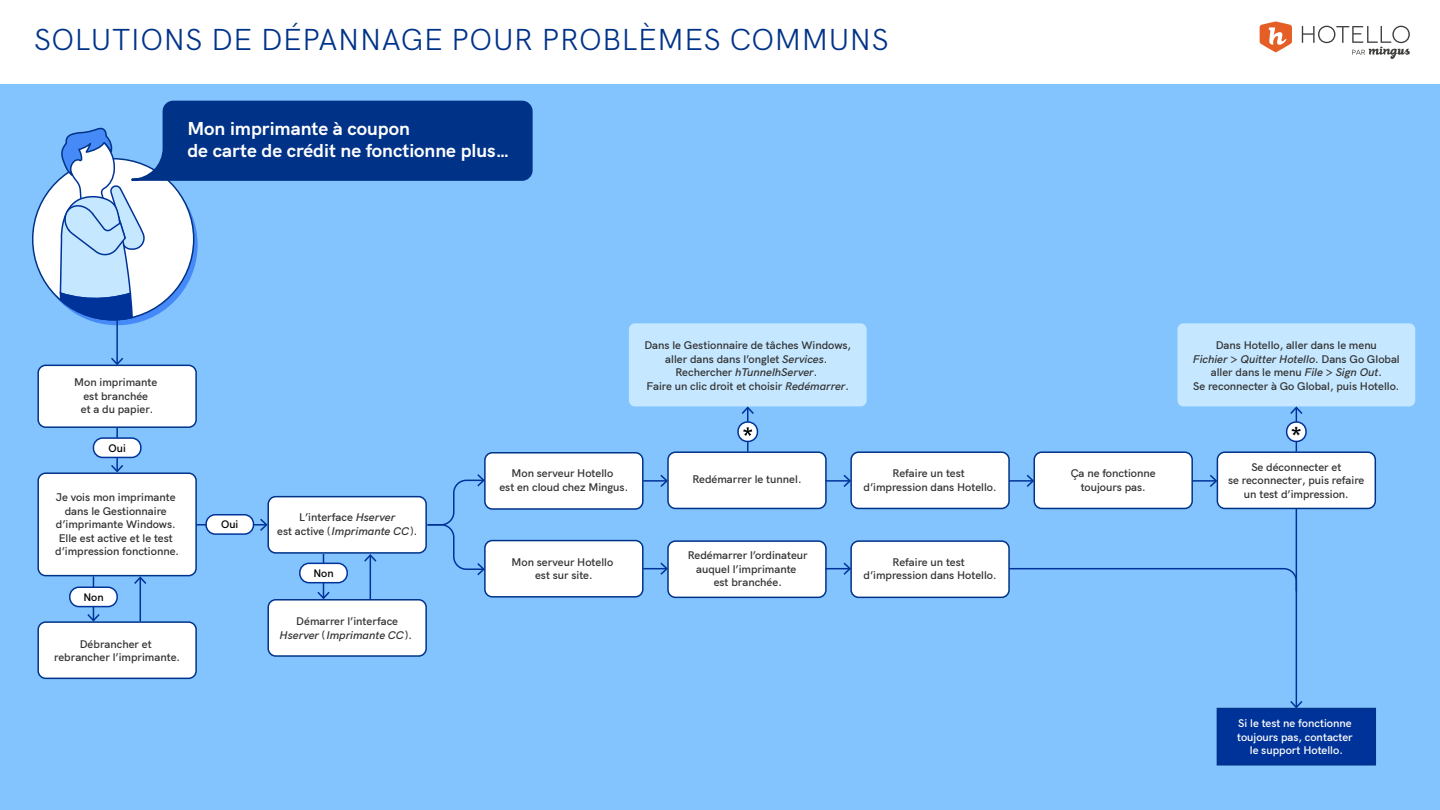
<style>
.page{position:relative;width:1440px;height:810px;background:#83c4ff}
.page>*{position:absolute;margin:0;border:0;box-sizing:border-box;transform-origin:0 0}
.t1{font:30px "JFC Hanken Grotesk";letter-spacing:.02em;color:#038}
.t2{font:500 30px "JFC Hanken Grotesk";color:#000}
.t3{font:700 18.98px/22.7px "JFC Hanken Grotesk";color:#fff}
.t4{font:600 11.25px/13.5px "JFC Hanken Grotesk";color:#333;text-align:center}
.t5{font:600 11.25px/13.5px "JFC Hanken Grotesk";color:#fff;text-align:center}
.t6{font:600 11.02px "JFC Hanken Grotesk";color:#000}
.s1{font-size:18.83px}
.s2{font-style:italic}
</style>
<div class="page">
<div style="left:0;top:0;width:1440px;height:83px;background:#fff"></div>
<svg style="left:1260px;top:21px;width:32px;height:31px"></svg>
<svg style="left:1302px;top:26px;width:108px;height:33px"></svg>
<div style="left:38px;top:365px;width:158px;height:62px;background:#fff;border-radius:8px"></div>
<div style="left:37px;top:365px;width:160px;height:63px;border:2px solid #038;border-radius:8px"></div>
<div style="left:38px;top:473px;width:158px;height:103px;background:#fff;border-radius:8px"></div>
<div style="left:37px;top:472px;width:160px;height:104px;border:2px solid #038;border-radius:8px"></div>
<div style="left:38px;top:622px;width:158px;height:56px;background:#fff;border-radius:8px"></div>
<div style="left:37px;top:621px;width:160px;height:58px;border:2px solid #038;border-radius:8px"></div>
<div style="left:268px;top:497px;width:158px;height:56px;background:#fff;border-radius:8px"></div>
<div style="left:267px;top:496px;width:160px;height:58px;border:2px solid #038;border-radius:8px"></div>
<div style="left:485px;top:453px;width:158px;height:56px;background:#fff;border-radius:8px"></div>
<div style="left:484px;top:452px;width:160px;height:58px;border:2px solid #038;border-radius:8px"></div>
<hr style="left:196px;top:524px;width:70px;height:2px;background:#039">
<svg style="left:260px;top:519px;width:8px;height:12px"></svg>
<div style="left:668px;top:452px;width:158px;height:56px;background:#fff;border-radius:8px"></div>
<div style="left:667px;top:451px;width:160px;height:58px;border:2px solid #038;border-radius:8px"></div>
<div style="left:851px;top:452px;width:158px;height:56px;background:#fff;border-radius:8px"></div>
<div style="left:850px;top:451px;width:160px;height:58px;border:2px solid #038;border-radius:8px"></div>
<div style="left:629px;top:323px;width:238px;height:83px;background:#c5e7ff;border-radius:6px"></div>
<div style="left:1034px;top:452px;width:158px;height:56px;background:#fff;border-radius:8px"></div>
<div style="left:1034px;top:451px;width:159px;height:58px;border:2px solid #038;border-radius:8px"></div>
<div style="left:1217px;top:452px;width:158px;height:56px;background:#fff;border-radius:8px"></div>
<div style="left:1217px;top:451px;width:159px;height:58px;border:2px solid #038;border-radius:8px"></div>
<hr style="left:643px;top:480px;width:23px;height:2px;background:#039">
<svg style="left:660px;top:475px;width:8px;height:12px"></svg>
<hr style="left:825px;top:480px;width:25px;height:2px;background:#039">
<svg style="left:844px;top:475px;width:7px;height:12px"></svg>
<hr style="left:1009px;top:480px;width:24px;height:2px;background:#039">
<svg style="left:1027px;top:475px;width:7px;height:12px"></svg>
<hr style="left:1192px;top:480px;width:24px;height:2px;background:#039">
<svg style="left:1210px;top:475px;width:7px;height:12px"></svg>
<hr style="left:93px;top:576px;width:1px;height:44px;background:#039">
<svg style="left:87px;top:614px;width:13px;height:8px"></svg>
<hr style="left:140px;top:578px;width:1px;height:44px;background:#039">
<svg style="left:134px;top:576px;width:12px;height:8px"></svg>
<hr style="left:1296px;top:508px;width:1px;height:199px;background:#039">
<svg style="left:1290px;top:701px;width:12px;height:7px"></svg>
<div style="left:1217px;top:708px;width:159px;height:58px;background:#039;border:2px solid #038"></div>
<div style="left:485px;top:541px;width:158px;height:56px;background:#fff;border-radius:8px"></div>
<div style="left:484px;top:540px;width:160px;height:58px;border:2px solid #038;border-radius:8px"></div>
<div style="left:668px;top:541px;width:158px;height:56px;background:#fff;border-radius:8px"></div>
<div style="left:667px;top:540px;width:160px;height:58px;border:2px solid #038;border-radius:8px"></div>
<div style="left:851px;top:541px;width:158px;height:56px;background:#fff;border-radius:8px"></div>
<div style="left:850px;top:540px;width:160px;height:58px;border:2px solid #038;border-radius:8px"></div>
<svg style="left:643px;top:563px;width:25px;height:12px"></svg>
<svg style="left:825px;top:563px;width:26px;height:12px"></svg>
<svg style="left:1008px;top:567px;width:290px;height:26px"></svg>
<svg style="left:426px;top:474px;width:59px;height:101px"></svg>
<div style="left:70px;top:587px;width:47px;height:20px;background:#fff;border-radius:9px"></div>
<div style="left:69px;top:587px;width:49px;height:20px;border:2px solid #039;border-radius:9px"></div>
<hr style="left:116px;top:427px;width:2px;height:44px;background:#039">
<svg style="left:111px;top:465px;width:12px;height:7px"></svg>
<hr style="left:116px;top:320px;width:2px;height:44px;background:#039">
<svg style="left:111px;top:358px;width:12px;height:7px"></svg>
<div style="left:93px;top:438px;width:48px;height:19px;background:#fff;border-radius:9px"></div>
<div style="left:93px;top:437px;width:49px;height:21px;border:2px solid #039;border-radius:9px"></div>
<div style="left:268px;top:600px;width:158px;height:56px;background:#fff;border-radius:8px"></div>
<div style="left:267px;top:599px;width:160px;height:58px;border:2px solid #038;border-radius:8px"></div>
<hr style="left:323px;top:554px;width:1px;height:44px;background:#039">
<svg style="left:317px;top:592px;width:13px;height:7px"></svg>
<hr style="left:370px;top:556px;width:1px;height:43px;background:#039">
<svg style="left:364px;top:554px;width:12px;height:8px"></svg>
<div style="left:300px;top:563px;width:47px;height:20px;background:#fff;border-radius:9px"></div>
<div style="left:299px;top:563px;width:49px;height:20px;border:2px solid #039;border-radius:9px"></div>
<div style="left:206px;top:515px;width:47px;height:19px;background:#fff;border-radius:9px"></div>
<div style="left:205px;top:514px;width:49px;height:21px;border:2px solid #039;border-radius:9px"></div>
<hr style="left:747px;top:408px;width:2px;height:44px;background:#039">
<svg style="left:742px;top:406px;width:12px;height:8px"></svg>
<div style="left:738px;top:422px;width:19px;height:19px;background:#fff;border-radius:9px"></div>
<div style="left:737px;top:421px;width:21px;height:21px;border:2px solid #039;border-radius:9px"></div>
<svg style="left:743px;top:427px;width:9px;height:9px"></svg>
<div style="left:1177px;top:323px;width:238px;height:83px;background:#c5e7ff;border-radius:6px"></div>
<hr style="left:1296px;top:408px;width:1px;height:44px;background:#039">
<svg style="left:1290px;top:406px;width:12px;height:8px"></svg>
<div style="left:1287px;top:422px;width:19px;height:19px;background:#fff;border-radius:9px"></div>
<div style="left:1286px;top:421px;width:21px;height:21px;border:2px solid #039;border-radius:9px"></div>
<div style="left:33px;top:159px;width:161px;height:161px;background:#fff;border-radius:50%"></div>
<svg style="left:60px;top:100px;width:473px;height:222px"></svg>
<h1 class="t1" style="left:34px;top:16px;width:856px">SOLUTIONS DE DÉPANNAGE POUR PROBLÈMES COMMUNS</h1>
<h2 class="t3" style="left:187px;top:115px;width:324px">Mon imprimante à coupon<br>de carte de crédit ne fonctionne plus<span class="s1">…</span></h2>
<p class="t4" style="left:74px;top:375px;width:85px">Mon imprimante est branchée<br>et a du papier.</p>
<p class="t6" style="left:109px;top:439px;width:19px">Oui</p>
<p class="t4" style="left:55px;top:490px;width:125px">Je vois mon imprimante dans le Gestionnaire d’imprimante Windows.<br>Elle est active et le test d’impression fonctionne.</p>
<p class="t6" style="left:83px;top:588px;width:22px">Non</p>
<p class="t4" style="left:54px;top:636px;width:127px">Débrancher et rebrancher l’imprimante.</p>
<p class="t6" style="left:221px;top:516px;width:19px">Oui</p>
<p class="t4" style="left:277px;top:510px;width:142px">L’interface <span class="s2">Hserver<br></span>est active (<span class="s2">Imprimante CC</span>).</p>
<p class="t6" style="left:313px;top:565px;width:22px">Non</p>
<p class="t4" style="left:280px;top:614px;width:134px">Démarrer l’interface<br><span class="s2">Hserver</span> (<span class="s2">Imprimante CC</span>).</p>
<p class="t4" style="left:644px;top:338px;width:208px">Dans le Gestionnaire de tâches Windows, aller dans dans l’onglet <span class="s2">Services</span>.<br>Rechercher <span class="s2">hTunnelhServer</span>.<br>Faire un clic droit et choisir <span class="s2">Redémarrer</span>.</p>
<p class="t4" style="left:499px;top:465px;width:130px">Mon serveur Hotello<br>est en cloud chez Mingus.</p>
<p class="t4" style="left:692px;top:472px;width:111px">Redémarrer le tunnel.</p>
<p class="t4" style="left:864px;top:465px;width:135px">Refaire un test d’impression dans Hotello.</p>
<p class="t4" style="left:512px;top:554px;width:103px">Mon serveur Hotello est sur site.</p>
<p class="t4" style="left:688px;top:547px;width:122px">Redémarrer l’ordinateur auquel l’imprimante<br>est branchée.</p>
<p class="t4" style="left:864px;top:554px;width:135px">Refaire un test d’impression dans Hotello.</p>
<p class="t4" style="left:1071px;top:465px;width:86px">Ça ne fonctionne toujours pas.</p>
<p class="t4" style="left:1193px;top:338px;width:208px">Dans Hotello, aller dans le menu<br><span class="s2">Fichier</span> &gt; <span class="s2">Quitter Hotello</span>. Dans Go Global aller dans le menu <span class="s2">File</span> &gt; <span class="s2">Sign Out</span>.<br>Se reconnecter à Go Global, puis Hotello.</p>
<h1 class="t2" style="left:1290px;top:415px;width:15px">*</h1>
<p class="t4" style="left:1228px;top:459px;width:138px">Se déconnecter et<br>se reconnecter, puis refaire un test d’impression.</p>
<p class="t5" style="left:1237px;top:715px;width:117px">Si le test ne fonctionne toujours pas, contacter le support Hotello.</p>
</div>
